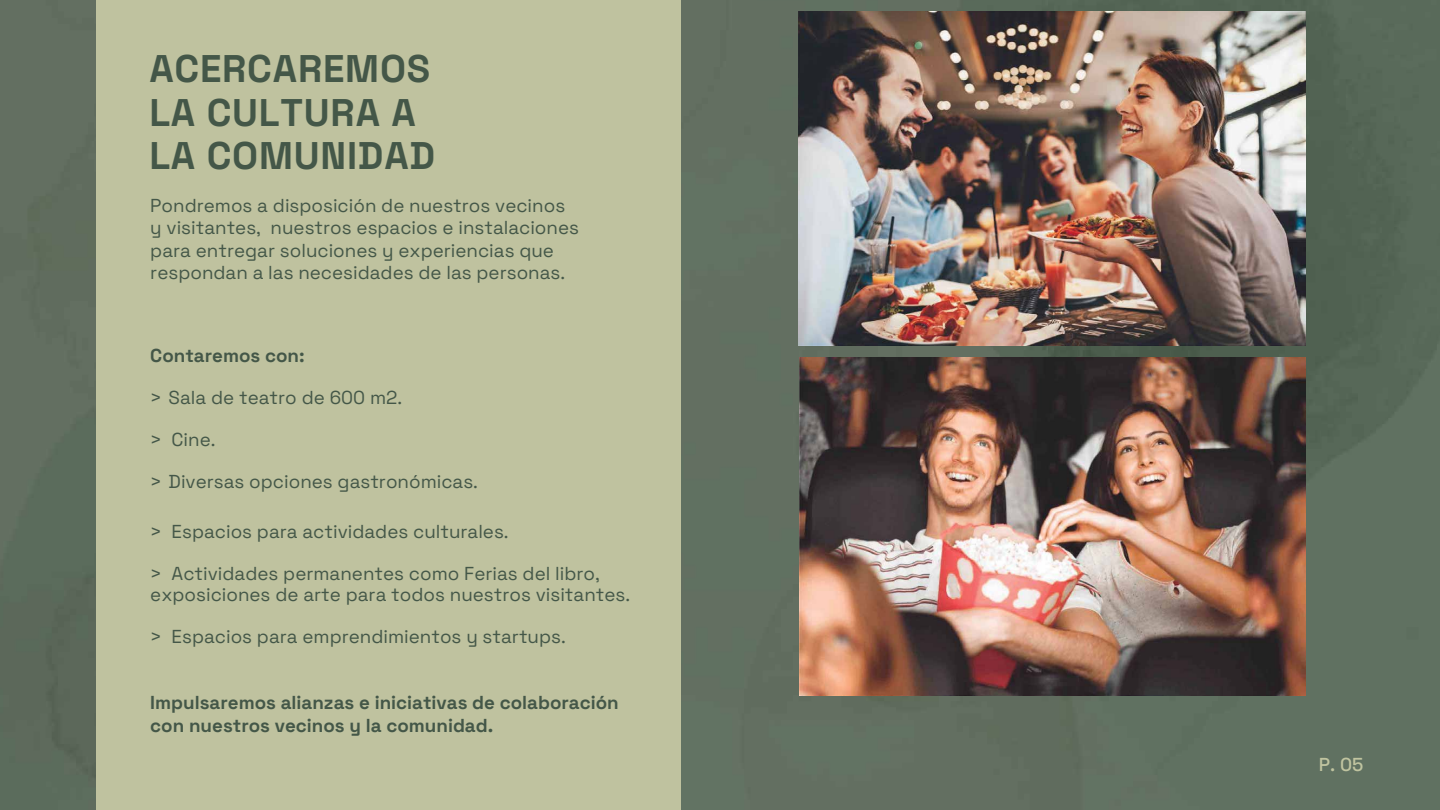
<style>
.page{position:relative;width:1440px;height:810px;background:#fff}
.page>*{position:absolute;margin:0;border:0;box-sizing:border-box;transform-origin:0 0}
.t1{font:700 38.47px/43.5px "Space Grotesk";letter-spacing:.02em;color:#445748}
.t2{font:18.75px/22.5px "Space Grotesk";color:#445748}
.t3{font:700 18.75px/23.2px "Space Grotesk";color:#445748}
.t4{font:500 18.75px "Space Grotesk";color:#c0c4a0}
</style>
<div class="page">
<img style="left:0;top:0;width:1440px;height:810px">
<img style="left:799px;top:11px;width:507px;height:334px">
<div style="left:96px;top:0;width:585px;height:810px;background:#bfc29f"></div>
<img style="left:799px;top:358px;width:506px;height:338px">
<h1 class="t1" style="left:149px;top:45px;width:287px">ACERCAREMOS<br>LA CULTURA A<br>LA COMUNIDAD</h1>
<p class="t2" style="left:150px;top:193px;width:430px">Pondremos a disposición de nuestros vecinos y visitantes, nuestros espacios e instalaciones para entregar soluciones y experiencias que respondan a las necesidades de las personas.</p>
<p class="t3" style="left:150px;top:343px;width:156px">Contaremos con:</p>
<p class="t2" style="left:150px;top:385px;width:253px">&gt; Sala de teatro de 600 m2.</p>
<p class="t2" style="left:150px;top:427px;width:67px">&gt; Cine.</p>
<p class="t2" style="left:150px;top:469px;width:329px">&gt; Diversas opciones gastronómicas.</p>
<p class="t2" style="left:150px;top:519px;width:360px">&gt; Espacios para actividades culturales.</p>
<p class="t2" style="left:150px;top:562px;width:481px;line-height:21px">&gt; Actividades permanentes como Ferias del libro, exposiciones de arte para todos nuestros visitantes.</p>
<p class="t2" style="left:150px;top:624px;width:417px">&gt; Espacios para emprendimientos y startups.</p>
<p class="t3" style="left:150px;top:690px;width:470px">Impulsaremos alianzas e iniciativas de colaboración con nuestros vecinos y la comunidad.</p>
<p class="t4" style="left:1319px;top:750px;width:46px">P. 05</p>
</div>
